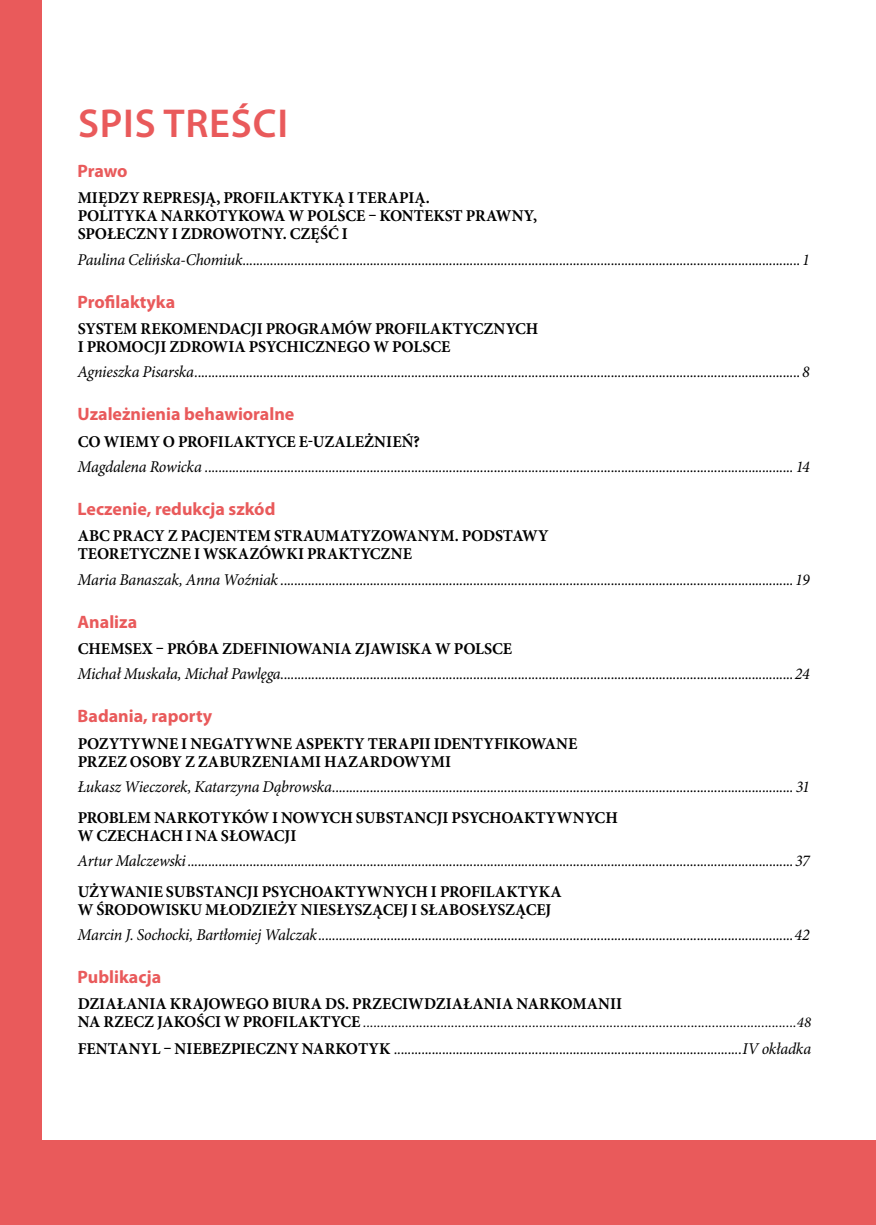
<style>
.page{position:relative;width:876px;height:1225px;background:#e95a5b}
.page>*{position:absolute;margin:0;border:0;box-sizing:border-box;transform-origin:0 0}
.t1{font:600 40.5px "Myriad Pro";letter-spacing:.02em;color:#e95a5b}
.t2{font:700 18px "Myriad Pro";color:#e95a5b}
.t3{font:italic 16.5px "Minion Pro";letter-spacing:-.02em;color:#000}
.t4{font:700 16.5px/18px "Minion Pro";color:#000}
.t5{font:italic 15px "Minion Pro";color:#000}
.s1{font-weight:700;font-style:normal;font-size:16.5px}
.s2{font-weight:700;font-style:normal}
</style>
<div class="page">
<div style="left:43px;top:0;width:833px;height:1140px;background:#fff"></div>
<h1 class="t1" style="left:78px;top:97px;width:212px">SPIS TREŚCI</h1>
<p class="t2" style="left:78px;top:159px;width:52px">Prawo</p>
<p class="t4" style="left:78px;top:189px;width:461px">MIĘDZY REPRESJĄ, PROFILAKTYKĄ I TERAPIĄ.<br>POLITYKA NARKOTYKOWA W POLSCE – KONTEKST PRAWNY,<br>SPOŁECZNY I ZDROWOTNY. CZĘŚĆ I</p>
<p class="t3" style="left:78px;top:249px;width:733px">Paulina Celińska-Chomiuk..................................................................................................................................................................1</p>
<p class="t2" style="left:78px;top:290px;width:99px">Profilaktyka</p>
<p class="t4" style="left:78px;top:319px;width:462px">SYSTEM REKOMENDACJI PROGRAMÓW PROFILAKTYCZNYCH<br>I PROMOCJI ZDROWIA PSYCHICZNEGO W POLSCE</p>
<p class="t3" style="left:78px;top:362px;width:734px">Agnieszka Pisarska................................................................................................................................................................................8</p>
<p class="t2" style="left:78px;top:402px;width:218px">Uzależnienia behawioralne</p>
<p class="t4" style="left:78px;top:432px;width:344px">CO WIEMY O PROFILAKTYCE E-UZALEŻNIEŃ?</p>
<p class="t3" style="left:78px;top:457px;width:733px">Magdalena Rowicka ........................................................................................................................................................................... 14</p>
<p class="t2" style="left:78px;top:497px;width:199px">Leczenie, redukcja szkód</p>
<p class="t4" style="left:78px;top:527px;width:472px">ABC PRACY Z PACJENTEM STRAUMATYZOWANYM. PODSTAWY<br>TEORETYCZNE I WSKAZÓWKI PRAKTYCZNE</p>
<p class="t3" style="left:78px;top:569px;width:734px">Maria Banaszak, Anna Woźniak .....................................................................................................................................................19</p>
<p class="t2" style="left:78px;top:610px;width:61px">Analiza</p>
<p class="t4" style="left:78px;top:639px;width:436px">CHEMSEX – PRÓBA ZDEFINIOWANIA ZJAWISKA W POLSCE</p>
<p class="t3" style="left:78px;top:664px;width:734px">Michał Muskała, Michał Pawlęga.....................................................................................................................................................24</p>
<p class="t2" style="left:78px;top:704px;width:136px">Badania, raporty</p>
<p class="t4" style="left:78px;top:734px;width:501px">POZYTYWNE I NEGATYWNE ASPEKTY TERAPII IDENTYFIKOWANE<br>PRZEZ OSOBY Z ZABURZENIAMI HAZARDOWYMI</p>
<p class="t3" style="left:78px;top:777px;width:734px">Łukasz Wieczorek, Katarzyna Dąbrowska...................................................................................................................................... 31</p>
<p class="t4" style="left:78px;top:808px;width:542px">PROBLEM NARKOTYKÓW I NOWYCH SUBSTANCJI PSYCHOAKTYWNYCH<br>W CZECHACH I NA SŁOWACJI</p>
<p class="t3" style="left:78px;top:851px;width:734px">Artur Malczewski................................................................................................................................................................................37</p>
<p class="t4" style="left:78px;top:882px;width:486px">UŻYWANIE SUBSTANCJI PSYCHOAKTYWNYCH I PROFILAKTYKA<br>W ŚRODOWISKU MŁODZIEŻY NIESŁYSZĄCEJ I SŁABOSŁYSZĄCEJ</p>
<p class="t3" style="left:78px;top:925px;width:734px">Marcin J. Sochocki, Bartłomiej Walczak..........................................................................................................................................42</p>
<p class="t2" style="left:78px;top:965px;width:85px">Publikacja</p>
<p class="t4" style="left:78px;top:995px;width:546px">DZIAŁANIA KRAJOWEGO BIURA DS. PRZECIWDZIAŁANIA NARKOMANII</p>
<p class="t5" style="left:78px;top:1013px;width:735px"><span class="s1">NA RZECZ JAKOŚCI W PROFILAKTYCE</span> ...........................................................................................................................48</p>
<p class="t3" style="left:78px;top:1038px;width:735px"><span class="s2">FENTANYL – NIEBEZPIECZNY NARKOTYK</span> .....................................................................................................IV okładka</p>
</div>
